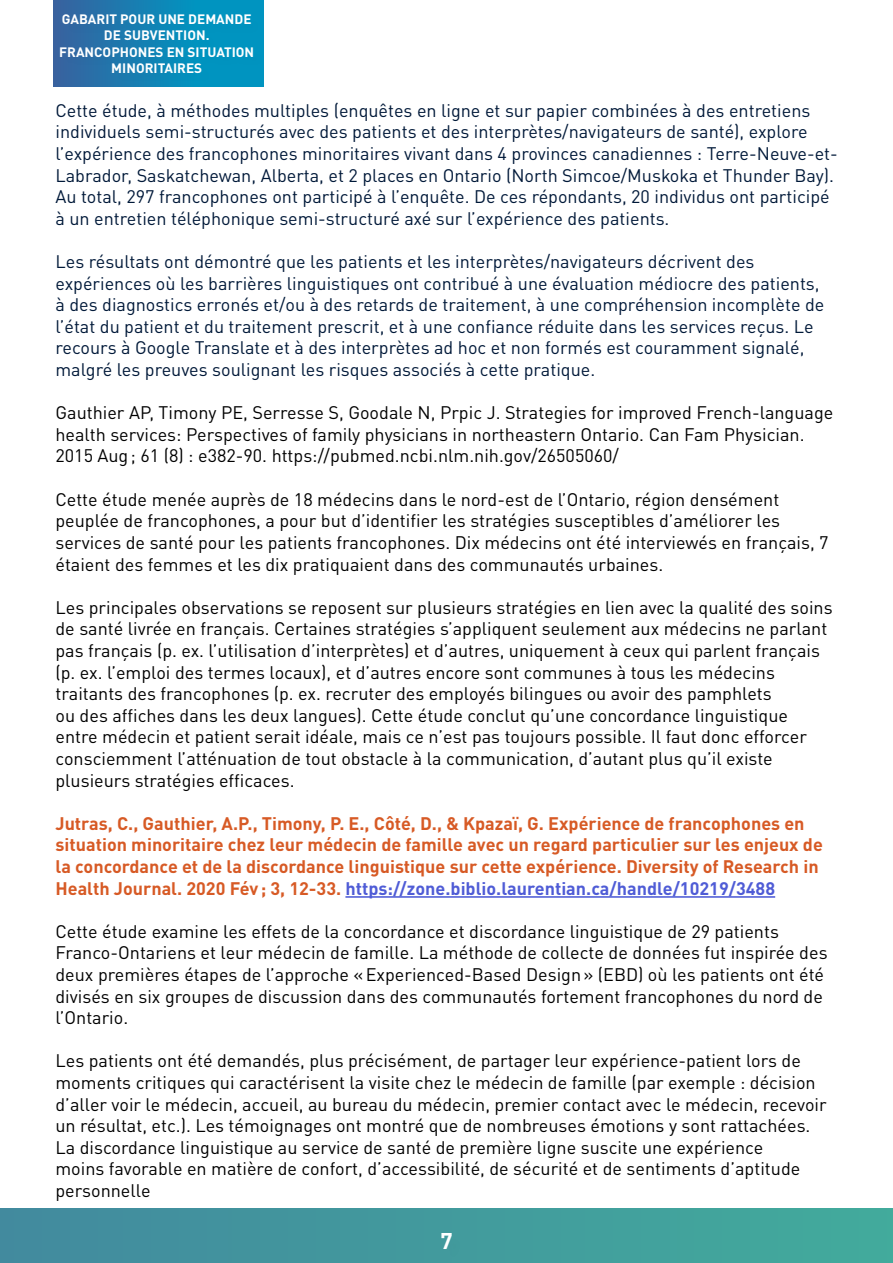
<style>
.page{position:relative;width:893px;height:1263px;background:#fff}
.page>*{position:absolute;margin:0;border:0;box-sizing:border-box;transform-origin:0 0}
.t1{font:700 22.5px "DINOT";color:#fff}
.t2{font:18px/21.6px "DINOT";color:#000}
.t3{font:18px/21.6px "DINOT";color:#001939}
.t4{font:700 18px/21.6px "DINOT";color:#d75a25}
.t5{font:700 13.5px/16.2px "DINOT";color:#fff;text-align:center}
.s1{color:#4f5cd6}
</style>
<div class="page">
<div style="left:0;top:1209px;width:893px;height:54px;background:linear-gradient(to right,#428a9e,#42ab9c)"></div>
<div style="left:440px;top:1233px;width:26px;height:30px;background:#429a9d"></div>
<div style="left:53px;top:0;width:210px;height:86px;background:linear-gradient(to right,#3366a1,#009fc7)"></div>
<div style="left:60px;top:14px;width:208px;height:75px;background:#000;opacity:.02"></div>
<hr style="left:345px;top:896px;width:430px;height:2px;background:#4f5cd6">
<p class="t5" style="left:59px;top:10px;width:196px">GABARIT POUR UNE DEMANDE<br>DE SUBVENTION.<br>FRANCOPHONES EN SITUATION<br>MINORITAIRES</p>
<p class="t3" style="left:56px;top:98px;width:784px">Cette étude, à méthodes multiples (enquêtes en ligne et sur papier combinées à des entretiens individuels semi-structurés avec des patients et des interprètes/navigateurs de santé), explore l’expérience des francophones minoritaires vivant dans 4 provinces canadiennes : Terre-Neuve-et-Labrador, Saskatchewan, Alberta, et 2 places en Ontario (North Simcoe/Muskoka et Thunder Bay).<br>Au total, 297 francophones ont participé à l’enquête. De ces répondants, 20 individus ont participé à un entretien téléphonique semi-structuré axé sur l’expérience des patients.</p>
<p class="t3" style="left:56px;top:249px;width:770px">Les résultats ont démontré que les patients et les interprètes/navigateurs décrivent des expériences où les barrières linguistiques ont contribué à une évaluation médiocre des patients, à des diagnostics erronés et/ou à des retards de traitement, à une compréhension incomplète de l’état du patient et du traitement prescrit, et à une confiance réduite dans les services reçus. Le recours à Google Translate et à des interprètes ad hoc et non formés est couramment signalé, malgré les preuves soulignant les risques associés à cette pratique.</p>
<p class="t2" style="left:56px;top:400px;width:779px">Gauthier AP, Timony PE, Serresse S, Goodale N, Prpic J. Strategies for improved French-language health services: Perspectives of family physicians in northeastern Ontario. Can Fam Physician.<br>2015 Aug; 61 (8) : e382-90. https://pubmed.ncbi.nlm.nih.gov/26505060/</p>
<p class="t2" style="left:56px;top:487px;width:775px">Cette étude menée auprès de 18 médecins dans le nord-est de l’Ontario, région densément peuplée de francophones, a pour but d’identifier les stratégies susceptibles d’améliorer les services de santé pour les patients francophones. Dix médecins ont été interviewés en français, 7 étaient des femmes et les dix pratiquaient dans des communautés urbaines.</p>
<p class="t2" style="left:56px;top:595px;width:779px">Les principales observations se reposent sur plusieurs stratégies en lien avec la qualité des soins de santé livrée en français. Certaines stratégies s’appliquent seulement aux médecins ne parlant pas français (p. ex. l’utilisation d’interprètes) et d’autres, uniquement à ceux qui parlent français (p. ex. l’emploi des termes locaux), et d’autres encore sont communes à tous les médecins traitants des francophones (p. ex. recruter des employés bilingues ou avoir des pamphlets<br>ou des affiches dans les deux langues). Cette étude conclut qu’une concordance linguistique entre médecin et patient serait idéale, mais ce n’est pas toujours possible. Il faut donc efforcer consciemment l’atténuation de tout obstacle à la communication, d’autant plus qu’il existe plusieurs stratégies efficaces.</p>
<p class="t4" style="left:56px;top:811px;width:769px">Jutras, C., Gauthier, A.P., Timony, P. E., Côté, D., &amp; Kpazaï, G. Expérience de francophones en situation minoritaire chez leur médecin de famille avec un regard particulier sur les enjeux de la concordance et de la discordance linguistique sur cette expérience. Diversity of Research in Health Journal. 2020 Fév ; 3, 12-33. <span class="s1">https://zone.biblio.laurentian.ca/handle/10219/3488</span></p>
<p class="t2" style="left:56px;top:919px;width:774px">Cette étude examine les effets de la concordance et discordance linguistique de 29 patients Franco-Ontariens et leur médecin de famille. La méthode de collecte de données fut inspirée des deux premières étapes de l’approche «Experienced-Based Design» (EBD) où les patients ont été divisés en six groupes de discussion dans des communautés fortement francophones du nord de l’Ontario.</p>
<p class="t2" style="left:56px;top:1048px;width:773px">Les patients ont été demandés, plus précisément, de partager leur expérience-patient lors de moments critiques qui caractérisent la visite chez le médecin de famille (par exemple : décision d’aller voir le médecin, accueil, au bureau du médecin, premier contact avec le médecin, recevoir un résultat, etc.). Les témoignages ont montré que de nombreuses émotions y sont rattachées.<br>La discordance linguistique au service de santé de première ligne suscite une expérience<br>moins favorable en matière de confort, d’accessibilité, de sécurité et de sentiments d’aptitude personnelle</p>
<p class="t1" style="left:440px;top:1224px;width:14px">7</p>
</div>
